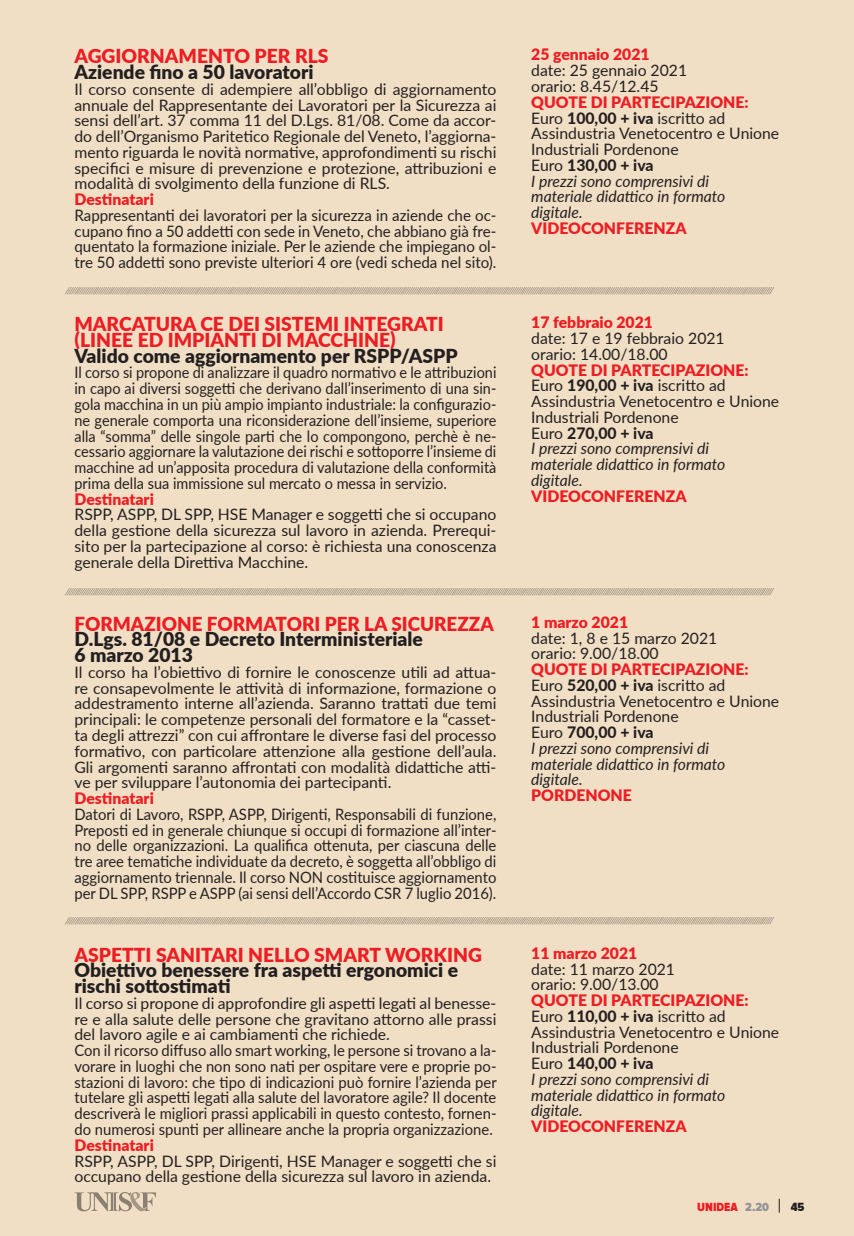
<style>
.page{position:relative;width:854px;height:1236px;background:#fff}
.page>*{position:absolute;margin:0;border:0;box-sizing:border-box;transform-origin:0 0}
.t1{font:900 19.25px/15.8px "Lato";color:#231f20}
.t2{font:900 19.25px/15.8px "Lato";color:#ee1d23}
.t3{font:15.75px/15.8px "Lato";color:#231f20}
.t4{font:15.75px/15.8px "Lato";color:#231f20;text-align:justify;scale:.92 1}
.t5{font:15.75px/15.8px "Lato";color:#231f20;text-align:justify;scale:.94 1}
.t6{font:15.75px/15.8px "Lato";color:#231f20;text-align:justify;scale:.96 1}
.t7{font:900 15.75px "Lato";color:#ee1d23}
.t8{font:900 12.25px "Proxima Nova Cond";color:#ee1d23}
.t9{font:900 12.25px "Proxima Nova A Cond";color:#231f20}
.t10{font:100 9.62px "Lato";color:#231f20;scale:1.46 1}
.s1{font-weight:900;color:#ee1d23}
.s2{font-weight:800}
.s3{font-style:italic}
.s4{color:#939598}
</style>
<div class="page">
<div style="left:0;top:0;width:853px;height:1235px;background:#f1dfc5"></div>
<svg style="left:778px;top:1198px;width:1px;height:14px"></svg>
<svg style="left:74px;top:1192px;width:82px;height:19px"></svg>
<p class="t2" style="left:74px;top:47px;width:255px">AGGIORNAMENTO PER RLS</p>
<p class="t1" style="left:74px;top:63px;width:240px">Aziende fino a 50 lavoratori</p>
<p class="t3" style="left:74px;top:80px;width:423px;text-align:justify">Il corso consente di adempiere all’obbligo di aggiornamento annuale del Rappresentante dei Lavoratori per la Sicurezza ai sensi dell’art. 37 comma 11 del D.Lgs. 81/08. Come da accor&shy;do dell’Organismo Paritetico Regionale del Veneto, l’aggiorna&shy;mento riguarda le novità normative, approfondimenti su rischi specifici e misure di prevenzione e protezione, attribuzioni e modalità di svolgimento della funzione di RLS.</p>
<p class="t7" style="left:74px;top:187px;width:81px">Destinatari</p>
<p class="t6" style="left:74px;top:206px;width:441px">Rappresentanti dei lavoratori per la sicurezza in aziende che oc&shy;cupano fino a 50 addetti con sede in Veneto, che abbiano già fre&shy;quentato la formazione iniziale. Per le aziende che impiegano ol&shy;tre 50 addetti sono previste ulteriori 4 ore (vedi scheda nel sito).</p>
<p class="t7" style="left:531px;top:43px;width:120px">25 gennaio 2021</p>
<p class="t3" style="left:531px;top:62px;width:157px">date: 25 gennaio 2021 orario: 8.45/12.45</p>
<p class="t3" style="left:531px;top:93px;width:249px"><span class="s1">QUOTE DI PARTECIPAZIONE:<br></span>Euro <span class="s2">100,00 + iva</span> iscritto ad<br>Assindustria Venetocentro e Unione<br>Industriali Pordenone<br>Euro <span class="s2">130,00 + iva<br></span><span class="s3">I prezzi sono comprensivi di<br>materiale didattico in formato digitale.</span></p>
<p class="t7" style="left:531px;top:216px;width:157px">VIDEOCONFERENZA</p>
<p class="t10" style="left:64px;top:283px;width:488px">////////////////////////////////////////////////////////////////////////////////////////////////////////////////////////////////////////////////////////////////////////////////////////////////////////////////////////////////////////////////////////////////////////////////////////////////////////////////////////////////////////////////////////////////////////</p>
<p class="t2" style="left:74px;top:315px;width:370px">MARCATURA CE DEI SISTEMI INTEGRATI (LINEE ED IMPIANTI DI MACCHINE)</p>
<p class="t1" style="left:74px;top:347px;width:384px">Valido come aggiornamento per RSPP/ASPP</p>
<p class="t4" style="left:74px;top:364px;width:460px">Il corso si propone di analizzare il quadro normativo e le attribuzioni in capo ai diversi soggetti che derivano dall’inserimento di una sin&shy;gola macchina in un più ampio impianto industriale: la configurazio&shy;ne generale comporta una riconsiderazione dell’insieme, superiore alla “somma” delle singole parti che lo compongono, perchè è ne&shy;cessario aggiornare la valutazione dei rischi e sottoporre l’insieme di macchine ad un’apposita procedura di valutazione della conformità prima della sua immissione sul mercato o messa in servizio.</p>
<p class="t7" style="left:74px;top:487px;width:81px">Destinatari</p>
<p class="t3" style="left:74px;top:506px;width:423px;text-align:justify">RSPP, ASPP, DL SPP, HSE Manager e soggetti che si occupano della gestione della sicurezza sul lavoro in azienda. Prerequi&shy;sito per la partecipazione al corso: è richiesta una conoscenza generale della Direttiva Macchine.</p>
<p class="t7" style="left:531px;top:311px;width:123px">17 febbraio 2021</p>
<p class="t3" style="left:531px;top:330px;width:195px">date: 17 e 19 febbraio 2021 orario: 14.00/18.00</p>
<p class="t3" style="left:531px;top:361px;width:249px"><span class="s1">QUOTE DI PARTECIPAZIONE:<br></span>Euro <span class="s2">190,00 + iva</span> iscritto ad<br>Assindustria Venetocentro e Unione<br>Industriali Pordenone<br>Euro <span class="s2">270,00 + iva<br></span><span class="s3">I prezzi sono comprensivi di<br>materiale didattico in formato digitale.</span></p>
<p class="t7" style="left:531px;top:484px;width:157px">VIDEOCONFERENZA</p>
<p class="t10" style="left:64px;top:584px;width:488px">////////////////////////////////////////////////////////////////////////////////////////////////////////////////////////////////////////////////////////////////////////////////////////////////////////////////////////////////////////////////////////////////////////////////////////////////////////////////////////////////////////////////////////////////////////</p>
<p class="t2" style="left:74px;top:614px;width:421px">FORMAZIONE FORMATORI PER LA SICUREZZA</p>
<p class="t1" style="left:74px;top:630px;width:350px">D.Lgs. 81/08 e Decreto Interministeriale<br>6 marzo 2013</p>
<p class="t3" style="left:74px;top:663px;width:423px;text-align:justify">Il corso ha l’obiettivo di fornire le conoscenze utili ad attua&shy;re consapevolmente le attività di informazione, formazione o addestramento interne all’azienda. Saranno trattati due temi principali: le competenze personali del formatore e la “casset&shy;ta degli attrezzi” con cui affrontare le diverse fasi del processo formativo, con particolare attenzione alla gestione dell’aula.<br>Gli argomenti saranno affrontati con modalità didattiche atti&shy;ve per sviluppare l’autonomia dei partecipanti.</p>
<p class="t7" style="left:74px;top:786px;width:81px">Destinatari</p>
<p class="t5" style="left:74px;top:805px;width:450px">Datori di Lavoro, RSPP, ASPP, Dirigenti, Responsabili di funzione, Preposti ed in generale chiunque si occupi di formazione all’inter&shy;no delle organizzazioni. La qualifica ottenuta, per ciascuna delle tre aree tematiche individuate da decreto, è soggetta all’obbligo di aggiornamento triennale. Il corso NON costituisce aggiornamento per DL SPP, RSPP e ASPP (ai sensi dell’Accordo CSR 7 luglio 2016).</p>
<p class="t7" style="left:531px;top:610px;width:98px">1 marzo 2021</p>
<p class="t3" style="left:531px;top:629px;width:187px">date: 1, 8 e 15 marzo 2021 orario: 9.00/18.00</p>
<p class="t3" style="left:531px;top:660px;width:249px"><span class="s1">QUOTE DI PARTECIPAZIONE:<br></span>Euro <span class="s2">520,00 + iva</span> iscritto ad<br>Assindustria Venetocentro e Unione<br>Industriali Pordenone<br>Euro <span class="s2">700,00 + iva<br></span><span class="s3">I prezzi sono comprensivi di<br>materiale didattico in formato digitale.</span></p>
<p class="t7" style="left:531px;top:783px;width:102px">PORDENONE</p>
<p class="t10" style="left:64px;top:913px;width:488px">////////////////////////////////////////////////////////////////////////////////////////////////////////////////////////////////////////////////////////////////////////////////////////////////////////////////////////////////////////////////////////////////////////////////////////////////////////////////////////////////////////////////////////////////////////</p>
<p class="t2" style="left:74px;top:945px;width:409px">ASPETTI SANITARI NELLO SMART WORKING</p>
<p class="t1" style="left:74px;top:961px;width:385px">Obiettivo benessere fra aspetti ergonomici e rischi sottostimati</p>
<p class="t3" style="left:74px;top:994px;width:423px">Il corso si propone di approfondire gli aspetti legati al benesse&shy;re e alla salute delle persone che gravitano attorno alle prassi del lavoro agile e ai cambiamenti che richiede.<br>Con il ricorso diffuso allo smart working, le persone si trovano a la&shy;vorare in luoghi che non sono nati per ospitare vere e proprie po&shy;stazioni di lavoro: che tipo di indicazioni può fornire l’azienda per tutelare gli aspetti legati alla salute del lavoratore agile? Il docente descriverà le migliori prassi applicabili in questo contesto, fornen&shy;do numerosi spunti per allineare anche la propria organizzazione.</p>
<p class="t7" style="left:74px;top:1132px;width:81px">Destinatari</p>
<p class="t3" style="left:74px;top:1151px;width:423px">RSPP, ASPP, DL SPP, Dirigenti, HSE Manager e soggetti che si occupano della gestione della sicurezza sul lavoro in azienda.</p>
<p class="t7" style="left:531px;top:941px;width:108px">11 marzo 2021</p>
<p class="t3" style="left:531px;top:960px;width:145px">date: 11 marzo 2021 orario: 9.00/13.00</p>
<p class="t3" style="left:531px;top:991px;width:249px"><span class="s1">QUOTE DI PARTECIPAZIONE:<br></span>Euro <span class="s2">110,00 + iva</span> iscritto ad<br>Assindustria Venetocentro e Unione<br>Industriali Pordenone<br>Euro <span class="s2">140,00 + iva<br></span><span class="s3">I prezzi sono comprensivi di<br>materiale didattico in formato digitale.</span></p>
<p class="t7" style="left:531px;top:1114px;width:157px">VIDEOCONFERENZA</p>
<p class="t8" style="left:697px;top:1199px;width:73px">UNIDEA <span class="s4">2.20</span></p>
<p class="t9" style="left:790px;top:1199px;width:15px">45</p>
</div>
